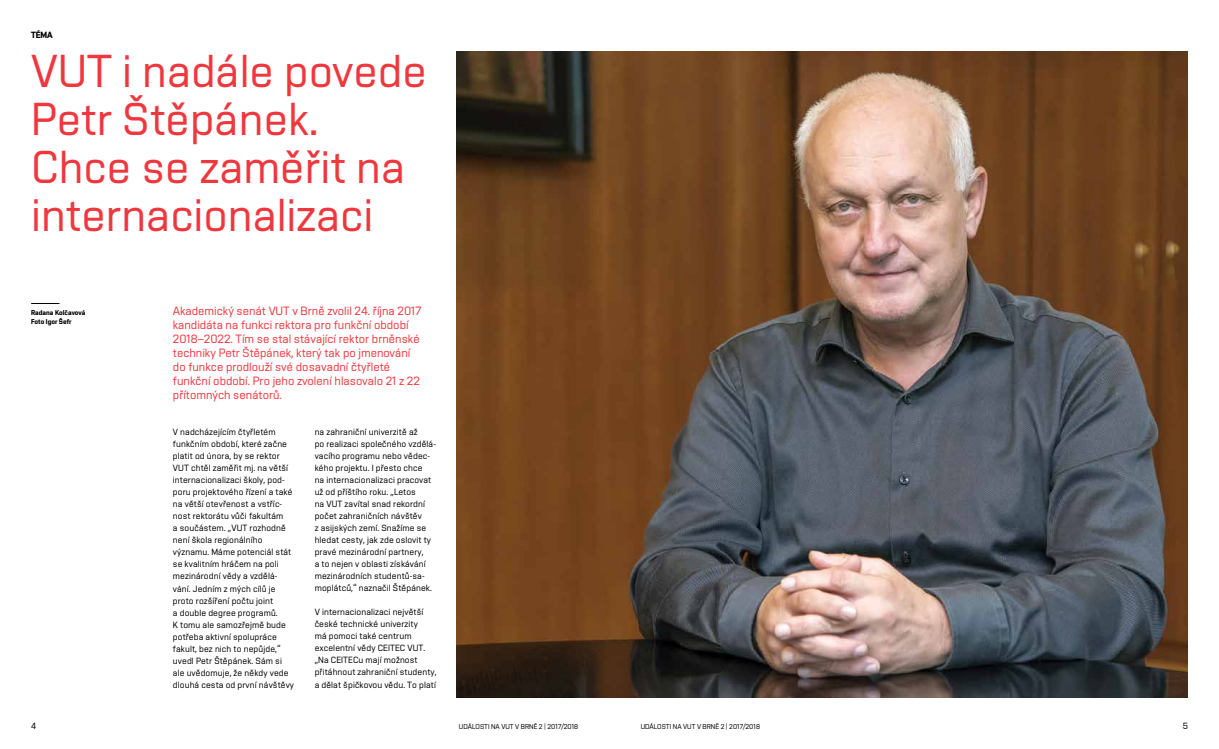
<style>
.page{position:relative;width:1219px;height:749px;background:#fff}
.page>*{position:absolute;margin:0;border:0;box-sizing:border-box;transform-origin:0 0}
.t1{font:46px/48px "Vafle Light VUT";color:#ef373e}
.t2{font:12px/14px "Vafle Light VUT";color:#ef373e}
.t3{font:9px/12px "Vafle Light VUT";letter-spacing:.01em;color:#000}
.t4{font:700 9px "Vafle VUT";color:#000}
.t5{font:7px "Vafle Light VUT";color:#000}
.t6{font:700 7px/9px "Vafle VUT";color:#000}
</style>
<div class="page">
<img style="left:456px;top:51px;width:732px;height:646px">
<svg style="left:31px;top:303px;width:29px;height:1px"></svg>
<p class="t4" style="left:31px;top:30px;width:23px">TÉMA</p>
<h1 class="t1" style="left:31px;top:46px;width:397px">VUT i nadále povede<br>Petr Štěpánek.<br>Chce se zaměřit na internacionalizaci</h1>
<p class="t6" style="left:31px;top:308px;width:56px">Radana Kolčavová<br>Foto Igor Šefr</p>
<p class="t2" style="left:173px;top:304px;width:250px">Akademický senát VUT v Brně zvolil 24. října 2017 kandidáta na funkci rektora pro funkční období 2018–2022. Tím se stal stávající rektor brněnské techniky Petr Štěpánek, který tak po jmenování do funkce prodlouží své dosavadní čtyřleté funkční období. Pro jeho zvolení hlasovalo 21 z 22 přítomných senátorů.</p>
<p class="t3" style="left:173px;top:426px;width:123px">V nadcházejícím čtyřletém funkčním období, které začne platit od února, by se rektor<br>VUT chtěl zaměřit mj. na větší internacionalizaci školy, pod&shy;poru projektového řízení a také na větší otevřenost a vstříc&shy;nost rektorátu vůči fakultám<br>a součástem. „VUT rozhodně není škola regionálního významu. Máme potenciál stát se kvalitním hráčem na poli mezinárodní vědy a vzdělá&shy;vání. Jedním z mých cílů je proto rozšíření počtu joint<br>a double degree programů.<br>K tomu ale samozřejmě bude potřeba aktivní spolupráce fakult, bez nich to nepůjde,“ uvedl Petr Štěpánek. Sám si ale uvědomuje, že někdy vede dlouhá cesta od první návštěvy</p>
<p class="t3" style="left:315px;top:426px;width:123px">na zahraniční univerzitě až<br>po realizaci společného vzdělá&shy;vacího programu nebo vědec&shy;kého projektu. I přesto chce<br>na internacionalizaci pracovat už od příštího roku. „Letos<br>na VUT zavítal snad rekordní počet zahraničních návštěv<br>z asijských zemí. Snažíme se hledat cesty, jak zde oslovit ty pravé mezinárodní partnery,<br>a to nejen v oblasti získávání mezinárodních studentů-sa&shy;moplátců,“ naznačil Štěpánek.</p>
<p class="t3" style="left:315px;top:606px;width:123px">V internacionalizaci největší české technické univerzity<br>má pomoci také centrum excelentní vědy CEITEC VUT. „Na CEITECu mají možnost přitáhnout zahraniční studenty, a dělat špičkovou vědu. To platí</p>
<p class="t3" style="left:31px;top:719px;width:7px">4</p>
<p class="t5" style="left:459px;top:722px;width:121px">UDÁLOSTI NA VUT V BRNĚ 2 | 2017/2018</p>
<p class="t5" style="left:641px;top:722px;width:121px">UDÁLOSTI NA VUT V BRNĚ 2 | 2017/2018</p>
<p class="t3" style="left:1183px;top:719px;width:7px">5</p>
</div>
